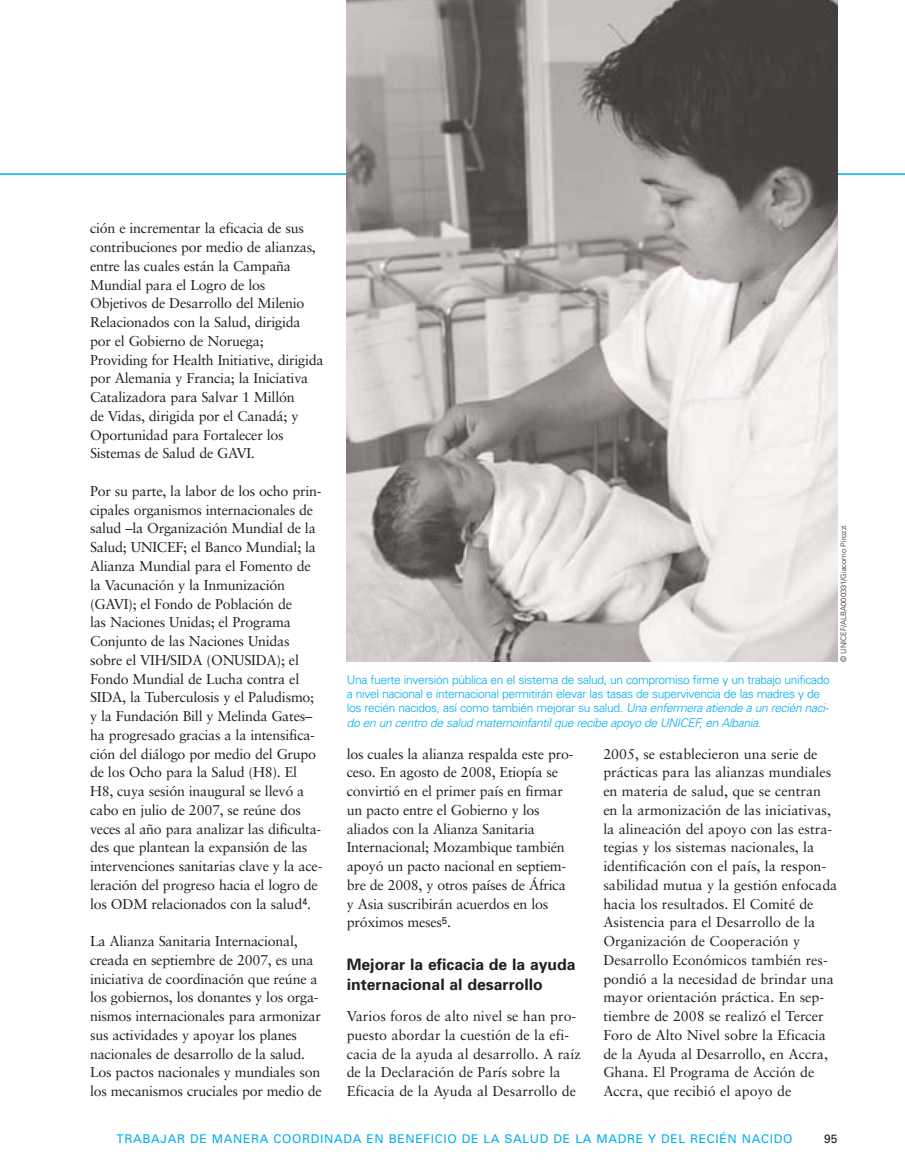
<style>
.page{position:relative;width:905px;height:1175px;background:#fff}
.page>*{position:absolute;margin:0;border:0;box-sizing:border-box;transform-origin:0 0}
.t1{font:700 15.75px/20.2px "Univers";color:#231f20}
.t2{font:14.25px/18.8px "Sabon";letter-spacing:-.015em;color:#231f20}
.t3{font:300 12px/14.4px "Univers";letter-spacing:-.03em;color:#00adef}
.t4{font:12px "Univers";letter-spacing:.055em;color:#00adef}
.t5{font:12px "Univers";color:#231f20}
.t6{font:300 7.5px "Univers";color:#231f20}
.s1{font-style:italic}
</style>
<div class="page">
<hr style="left:0;top:173px;width:904px;height:2px;background:#00adef">
<img style="left:346px;top:0;width:491px;height:662px">
<p class="t2" style="left:90px;top:220px;width:235px">ción e incrementar la eficacia de sus contribuciones por medio de alianzas, entre las cuales están la Campaña Mundial para el Logro de los Objetivos de Desarrollo del Milenio Relacionados con la Salud, dirigida por el Gobierno de Noruega; Providing for Health Initiative, dirigida por Alemania y Francia; la Iniciativa Catalizadora para Salvar 1 Millón<br>de Vidas, dirigida por el Canadá; y Oportunidad para Fortalecer los Sistemas de Salud de GAVI.</p>
<p class="t2" style="left:90px;top:483px;width:234px">Por su parte, la labor de los ocho prin&shy;cipales organismos internacionales de salud –la Organización Mundial de la Salud; UNICEF; el Banco Mundial; la Alianza Mundial para el Fomento de la Vacunación y la Inmunización (GAVI); el Fondo de Población de<br>las Naciones Unidas; el Programa Conjunto de las Naciones Unidas sobre el VIH/SIDA (ONUSIDA); el Fondo Mundial de Lucha contra el SIDA, la Tuberculosis y el Paludismo; y la Fundación Bill y Melinda Gates– ha progresado gracias a la intensifica&shy;ción del diálogo por medio del Grupo de los Ocho para la Salud (H8). El H8, cuya sesión inaugural se llevó a cabo en julio de 2007, se reúne dos veces al año para analizar las dificulta&shy;des que plantean la expansión de las intervenciones sanitarias clave y la ace&shy;leración del progreso hacia el logro de los ODM relacionados con la salud<sup>4</sup>.</p>
<p class="t2" style="left:90px;top:933px;width:233px">La Alianza Sanitaria Internacional, creada en septiembre de 2007, es una iniciativa de coordinación que reúne a los gobiernos, los donantes y los orga&shy;nismos internacionales para armonizar sus actividades y apoyar los planes nacionales de desarrollo de la salud.<br>Los pactos nacionales y mundiales son los mecanismos cruciales por medio de</p>
<p class="t6" style="left:840px;top:662px;width:138px;rotate:-90deg">© UNICEF/ALBA000331/Giacomo Pirozzi</p>
<p class="t3" style="left:346px;top:673px;width:485px">Una fuerte inversión pública en el sistema de salud, un compromiso firme y un trabajo unificado a nivel nacional e internacional permitirán elevar las tasas de supervivencia de las madres y de los recién nacidos, así como también mejorar su salud. <span class="s1">Una enfermera atiende a un recién naci&shy;do en un centro de salud maternoinfantilque recibe apoyo de UNICEF,en Albania.</span></p>
<p class="t2" style="left:603px;top:745px;width:235px">2005, se establecieron una serie de prácticas para las alianzas mundiales en materia de salud, que se centran en la armonización de las iniciativas, la alineación del apoyo con las estra&shy;tegias y los sistemas nacionales, la identificación con el país, la respon&shy;sabilidad mutua y la gestión enfocada hacia los resultados. El Comité de Asistencia para el Desarrollo de la Organización de Cooperación y Desarrollo Económicos también res&shy;pondió a la necesidad de brindar una mayor orientación práctica. En sep&shy;tiembre de 2008 se realizó el Tercer Foro de Alto Nivel sobre la Eficacia de la Ayuda al Desarrollo, en Accra, Ghana. El Programa de Acción de Accra, que recibió el apoyo de</p>
<p class="t4" style="left:116px;top:1134px;width:677px">TRABAJAR DE MANERA COORDINADA EN BENEFICIO DE LA SALUD DE LA MADRE Y DEL RECIÉN NACIDO</p>
<p class="t5" style="left:824px;top:1134px;width:15px">95</p>
<p class="t2" style="left:347px;top:745px;width:228px">los cuales la alianza respalda este pro&shy;ceso. En agosto de 2008, Etiopía se convirtió en el primer país en firmar un pacto entre el Gobierno y los aliados con la Alianza Sanitaria Internacional; Mozambique también apoyó un pacto nacional en septiem&shy;bre de 2008, y otros países de África y Asia suscribirán acuerdos en los próximos meses<sup>5</sup>.</p>
<p class="t1" style="left:346px;top:955px;width:230px">Mejorar la eficacia de la ayuda internacional al desarrollo</p>
<p class="t2" style="left:346px;top:1008px;width:235px">Varios foros de alto nivel se han pro&shy;puesto abordar la cuestión de la efi&shy;cacia de la ayuda al desarrollo. A raíz de la Declaración de París sobre la Eficacia de la Ayuda al Desarrollo de</p>
</div>
